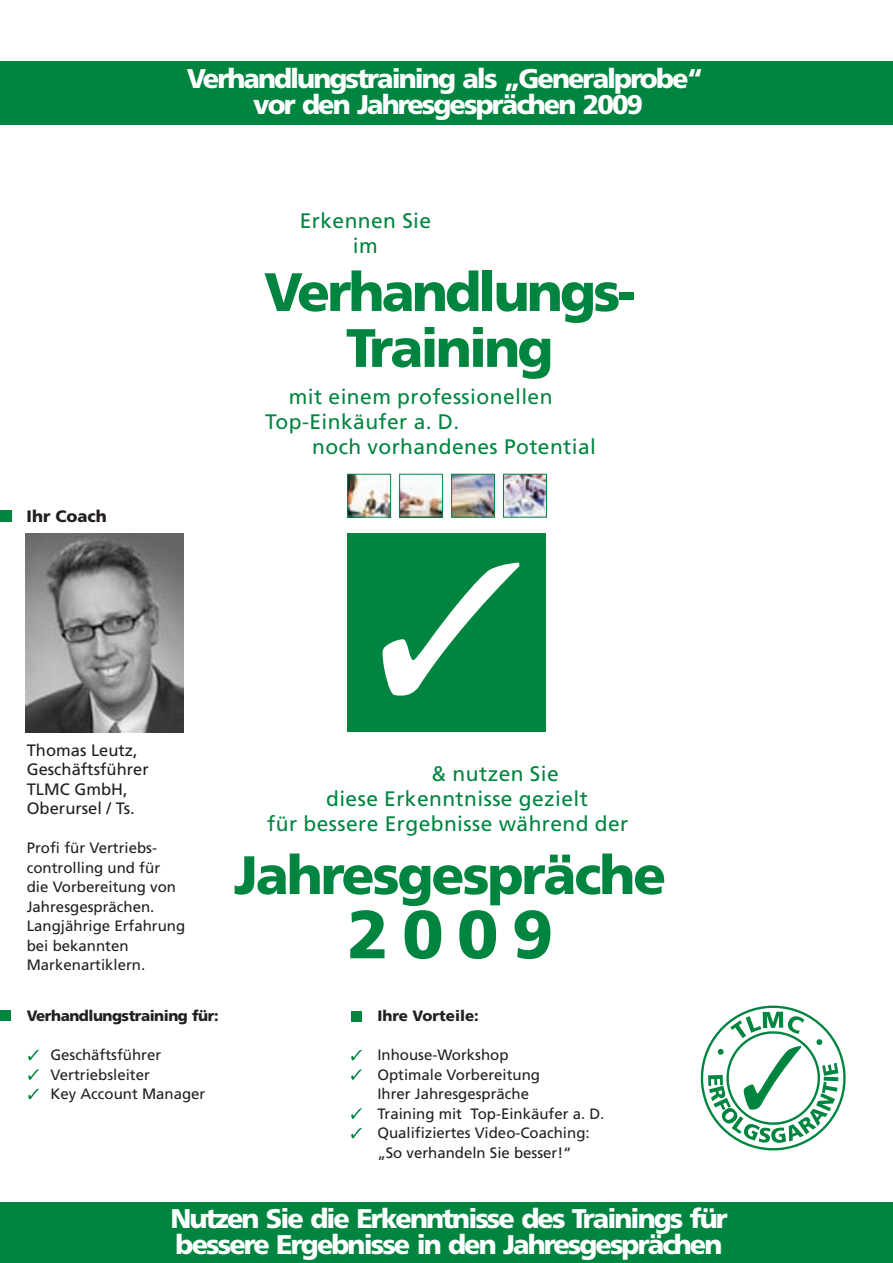
<style>
.page{position:relative;width:893px;height:1263px;background:#fff}
.page>*{position:absolute;margin:0;border:0;box-sizing:border-box;transform-origin:0 0}
.t1{font:700 67.8px "Frutiger LT";color:#008540}
.t2{font:700 54px/55.9px "Frutiger LT";letter-spacing:-.05em;color:#008540;text-align:center}
.t3{font:700 27px/26.4px "Frutiger LT";letter-spacing:-.07em;color:#fff;text-align:center}
.t4{font:21px/24.9px "Frutiger LT";letter-spacing:.02em;color:#008540;text-align:center}
.t5{font:16.5px/19.5px "Frutiger LT";color:#231f20}
.t6{font:700 16.5px "Frutiger LT";color:#231f20}
.t7{font:15px/19.5px "Frutiger LT";color:#231f20}
.t8{font:700 15px "Frutiger LT";letter-spacing:-.03em;color:#231f20}
.t9{font:700 15px "Frutiger LT";color:#231f20}
</style>
<div class="page">
<div style="left:0;top:1202px;width:893px;height:61px;background:#008540"></div>
<div style="left:0;top:62px;width:893px;height:63px;background:#008540"></div>
<div style="left:0;top:510px;width:12px;height:11px;background:#008540"></div>
<div style="left:351px;top:1011px;width:11px;height:10px;background:#008540"></div>
<svg style="left:351px;top:1050px;width:11px;height:10px"></svg>
<svg style="left:351px;top:1069px;width:11px;height:11px"></svg>
<svg style="left:351px;top:1108px;width:11px;height:11px"></svg>
<svg style="left:351px;top:1128px;width:11px;height:10px"></svg>
<div style="left:1px;top:1011px;width:10px;height:10px;background:#008540"></div>
<svg style="left:28px;top:1050px;width:11px;height:10px"></svg>
<svg style="left:28px;top:1069px;width:11px;height:11px"></svg>
<svg style="left:28px;top:1089px;width:11px;height:10px"></svg>
<svg style="left:700px;top:1005px;width:146px;height:146px"></svg>
<img style="left:26px;top:533px;width:157px;height:199px">
<div style="left:347px;top:533px;width:199px;height:199px;background:#008540"></div>
<svg style="left:382px;top:562px;width:137px;height:134px"></svg>
<img style="left:453px;top:476px;width:40px;height:39px">
<div style="left:451px;top:474px;width:44px;height:43px;border:1px solid #008540"></div>
<img style="left:505px;top:476px;width:40px;height:39px">
<div style="left:503px;top:474px;width:44px;height:43px;border:1px solid #008540"></div>
<img style="left:401px;top:485px;width:40px;height:30px">
<div style="left:399px;top:474px;width:44px;height:43px;border:1px solid #008540"></div>
<img style="left:349px;top:476px;width:40px;height:39px">
<div style="left:347px;top:474px;width:44px;height:43px;border:1px solid #008540"></div>
<h3 class="t3" style="left:187px;top:68px;width:518px">Verhandlungstraining als „Generalprobe“ vor den Jahresgesprächen 2009</h3>
<h3 class="t4" style="left:300px;top:210px;width:133px">Erkennen Sie im</h3>
<h2 class="t2" style="left:264px;top:268px;width:373px">Verhandlungs-<br>Training</h2>
<p class="t6" style="left:27px;top:509px;width:82px">Ihr Coach</p>
<h3 class="t4" style="left:265px;top:386px;width:289px;text-align:left;text-indent:24px">mit einem professionellen<br>Top-Einkäufer a. D.</h3>
<h3 class="t4" style="left:312px;top:436px;width:285px">noch vorhandenes Potential</h3>
<p class="t5" style="left:27px;top:741px;width:123px">Thomas Leutz,<br>Geschäftsführer<br>TLMC GmbH,<br>Oberursel / Ts.</p>
<p class="t7" style="left:27px;top:839px;width:160px">Profi für Vertriebs&shy;controlling und für die Vorbereitung von<br>Jahresgesprächen.<br>Langjährige Erfahrung bei bekannten<br>Markenartiklern.</p>
<p class="t8" style="left:27px;top:1010px;width:193px">Verhandlungstraining für:</p>
<p class="t7" style="left:50px;top:1046px;width:157px">Geschäftsführer<br>Vertriebsleiter<br>Key Account Manager</p>
<h3 class="t4" style="left:431px;top:763px;width:129px">&amp; nutzen Sie</h3>
<h3 class="t4" style="left:326px;top:787px;width:263px">diese Erkenntnisse gezielt</h3>
<h3 class="t4" style="left:267px;top:812px;width:363px">für bessere Ergebnisse während der</h3>
<h2 class="t2" style="left:234px;top:851px;width:434px">Jahresgespräche</h2>
<h1 class="t1" style="left:347px;top:907px;width:207px">2009</h1>
<p class="t9" style="left:377px;top:1010px;width:103px">Ihre Vorteile:</p>
<p class="t7" style="left:377px;top:1046px;width:229px">Inhouse-Workshop<br>Optimale Vorbereitung<br>Ihrer Jahresgespräche<br>Training mit Top-Einkäufer a. D.<br>Qualifiziertes Video-Coaching: „So verhandeln Sie besser!“</p>
<h3 class="t3" style="left:170px;top:1207px;width:559px;text-align:left">Nutzen Sie die Erkenntnisse des Trainings für bessere Ergebnisse in den Jahresgesprächen</h3>
</div>
